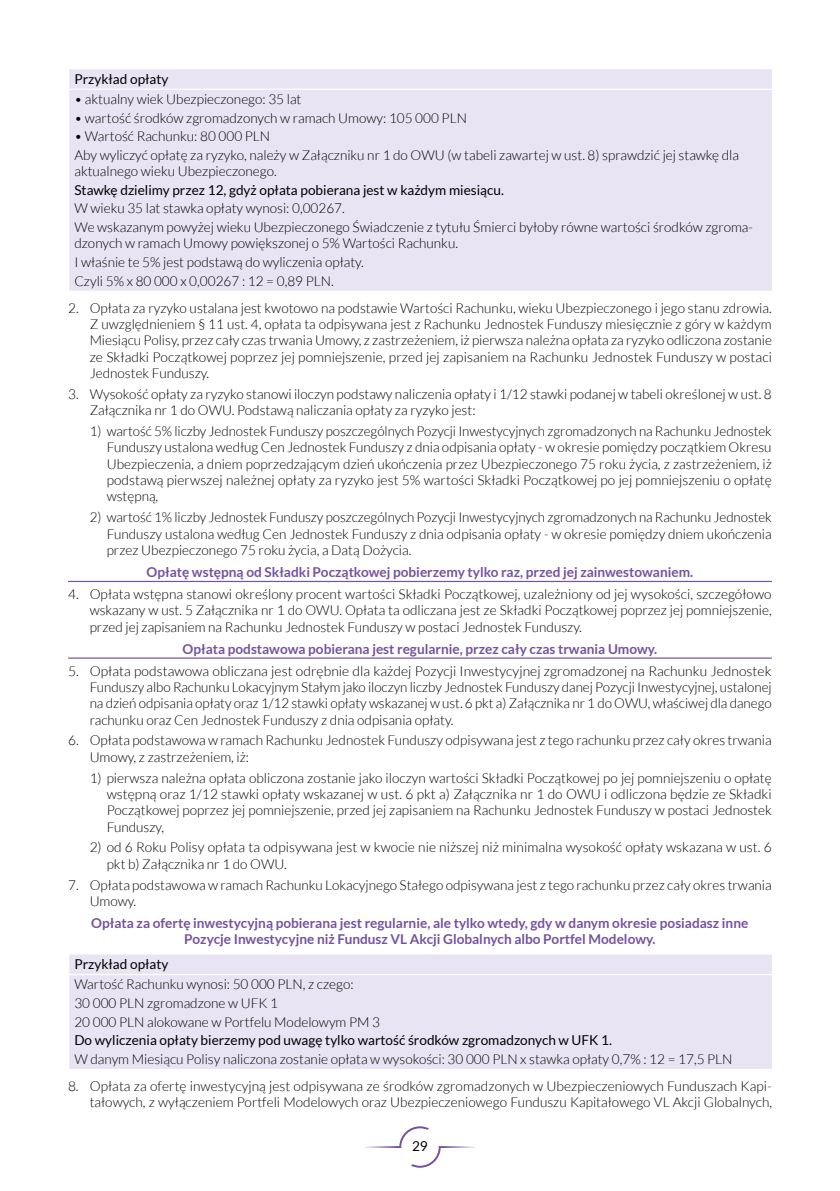
<style>
.page{position:relative;width:840px;height:1191px;background:#fff}
.page>*{position:absolute;margin:0;border:0;box-sizing:border-box;transform-origin:0 0}
.t1{font:300 13.6px/16.4px "Lato";color:#000}
.t2{font:700 13.6px/16.4px "Lato";color:#75529d;text-align:center}
.t3{font:13.6px "Lato";color:#000}
</style>
<div class="page">
<svg style="left:364px;top:1126px;width:112px;height:41px"></svg>
<hr style="left:68px;top:581px;width:703px;height:1px;background:#75529d">
<hr style="left:68px;top:657px;width:703px;height:1px;background:#75529d">
<div style="left:69px;top:69px;width:702px;height:222px;background:#e9e4f3"></div>
<hr style="left:68px;top:89px;width:704px;height:1px;background:#fff">
<svg style="left:771px;top:69px;width:1px;height:20px"></svg>
<div style="left:69px;top:954px;width:702px;height:114px;background:#e9e4f3"></div>
<hr style="left:68px;top:974px;width:704px;height:1px;background:#fff">
<svg style="left:771px;top:954px;width:1px;height:20px"></svg>
<p class="t3" style="left:74px;top:71px;width:96px">Przykład opłaty</p>
<p class="t1" style="left:74px;top:91px;width:228px">• aktualny wiek Ubezpieczonego: 35 lat</p>
<p class="t1" style="left:74px;top:110px;width:394px">• wartość środków zgromadzonych w ramach Umowy: 105 000 PLN</p>
<p class="t1" style="left:74px;top:127px;width:665px;line-height:18.6px">• Wartość Rachunku: 80 000 PLN<br>Aby wyliczyć opłatę za ryzyko, należy w Załączniku nr 1 do OWU (w tabeli zawartej w ust. 8) sprawdzić jej stawkę dla</p>
<p class="t1" style="left:74px;top:163px;width:204px">aktualnego wieku Ubezpieczonego.</p>
<p class="t3" style="left:74px;top:182px;width:431px">Stawkę dzielimy przez 12, gdyż opłata pobierana jest w każdym miesiącu.</p>
<p class="t1" style="left:74px;top:199px;width:679px;line-height:18.6px">W wieku 35 lat stawka opłaty wynosi: 0,00267.<br>We wskazanym powyżej wieku Ubezpieczonego Świadczenie z tytułu Śmierci byłoby równe wartości środków zgroma-</p>
<p class="t1" style="left:74px;top:234px;width:385px;line-height:18.6px">dzonych w ramach Umowy powiększonej o 5% Wartości Rachunku.<br>I właśnie te 5% jest podstawą do wyliczenia opłaty.<br>Czyli 5% x 80 000 x 0,00267 : 12 = 0,89 PLN.</p>
<p class="t1" style="left:90px;top:300px;width:683px;text-align:justify;text-indent:-22px">2. Opłata za ryzyko ustalana jest kwotowo na podstawie Wartości Rachunku, wieku Ubezpieczonego i jego stanu zdrowia.<br>Z uwzględnieniem § 11 ust. 4, opłata ta odpisywana jest z Rachunku Jednostek Funduszy miesięcznie z góry w każdym Miesiącu Polisy, przez cały czas trwania Umowy, z zastrzeżeniem, iż pierwsza należna opłata za ryzyko odliczona zostanie ze Składki Początkowej poprzez jej pomniejszenie, przed jej zapisaniem na Rachunku Jednostek Funduszy w postaci Jednostek Funduszy.</p>
<p class="t1" style="left:90px;top:386px;width:683px;text-indent:-22px">3. Wysokość opłaty za ryzyko stanowi iloczyn podstawy naliczenia opłaty i 1/12 stawki podanej w tabeli określonej w ust. 8<br>Załącznika nr 1 do OWU. Podstawą naliczania opłaty za ryzyko jest:</p>
<p class="t1" style="left:107px;top:423px;width:666px;text-align:justify;text-indent:-17px">1) wartość 5% liczby Jednostek Funduszy poszczególnych Pozycji Inwestycyjnych zgromadzonych na Rachunku Jednostek Funduszy ustalona według Cen Jednostek Funduszy z dnia odpisania opłaty - w okresie pomiędzy początkiem Okresu Ubezpieczenia, a dniem poprzedzającym dzień ukończenia przez Ubezpieczonego 75 roku życia, z zastrzeżeniem, iż podstawą pierwszej należnej opłaty za ryzyko jest 5% wartości Składki Początkowej po jej pomniejszeniu o opłatę wstępną,</p>
<p class="t1" style="left:107px;top:509px;width:666px;text-align:justify;text-indent:-17px">2) wartość 1% liczby Jednostek Funduszy poszczególnych Pozycji Inwestycyjnych zgromadzonych na Rachunku Jednostek Funduszy ustalona według Cen Jednostek Funduszy z dnia odpisania opłaty - w okresie pomiędzy dniem ukończenia przez Ubezpieczonego 75 roku życia, a Datą Dożycia.</p>
<p class="t2" style="left:146px;top:563px;width:548px">Opłatę wstępną od Składki Początkowej pobierzemy tylko raz, przed jej zainwestowaniem.</p>
<p class="t1" style="left:90px;top:586px;width:683px;text-align:justify;text-indent:-22px">4. Opłata wstępna stanowi określony procent wartości Składki Początkowej, uzależniony od jej wysokości, szczegółowo wskazany w ust. 5 Załącznika nr 1 do OWU. Opłata ta odliczana jest ze Składki Początkowej poprzez jej pomniejszenie, przed jej zapisaniem na Rachunku Jednostek Funduszy w postaci Jednostek Funduszy.</p>
<p class="t2" style="left:182px;top:640px;width:476px">Opłata podstawowa pobierana jest regularnie, przez cały czas trwania Umowy.</p>
<p class="t1" style="left:90px;top:662px;width:683px;text-align:justify;text-indent:-22px">5. Opłata podstawowa obliczana jest odrębnie dla każdej Pozycji Inwestycyjnej zgromadzonej na Rachunku Jednostek Funduszy albo Rachunku Lokacyjnym Stałym jako iloczyn liczby Jednostek Funduszy danej Pozycji Inwestycyjnej, ustalonej na dzień odpisania opłaty oraz 1/12 stawki opłaty wskazanej w ust. 6 pkt a) Załącznika nr 1 do OWU, właściwej dla danego rachunku oraz Cen Jednostek Funduszy z dnia odpisania opłaty.</p>
<p class="t1" style="left:90px;top:732px;width:683px;text-indent:-22px">6. Opłata podstawowa w ramach Rachunku Jednostek Funduszy odpisywana jest z tego rachunku przez cały okres trwania<br>Umowy, z zastrzeżeniem, iż:</p>
<p class="t1" style="left:107px;top:769px;width:666px;text-align:justify;text-indent:-17px">1) pierwsza należna opłata obliczona zostanie jako iloczyn wartości Składki Początkowej po jej pomniejszeniu o opłatę wstępną oraz 1/12 stawki opłaty wskazanej w ust. 6 pkt a) Załącznika nr 1 do OWU i odliczona będzie ze Składki Początkowej poprzez jej pomniejszenie, przed jej zapisaniem na Rachunku Jednostek Funduszy w postaci Jednostek Funduszy,</p>
<p class="t1" style="left:107px;top:839px;width:666px;text-indent:-17px">2) od 6 Roku Polisy opłata ta odpisywana jest w kwocie nie niższej niż minimalna wysokość opłaty wskazana w ust. 6 pkt b) Załącznika nr 1 do OWU.</p>
<p class="t1" style="left:90px;top:876px;width:683px;text-indent:-22px">7. Opłata podstawowa w ramach Rachunku Lokacyjnego Stałego odpisywana jest z tego rachunku przez cały okres trwania<br>Umowy.</p>
<p class="t2" style="left:91px;top:914px;width:658px">Opłata za ofertę inwestycyjną pobierana jest regularnie, ale tylko wtedy, gdy w danym okresie posiadasz inne<br>Pozycje Inwestycyjne niż Fundusz VL Akcji Globalnych albo Portfel Modelowy.</p>
<p class="t3" style="left:74px;top:956px;width:96px">Przykład opłaty</p>
<p class="t1" style="left:74px;top:975px;width:307px;line-height:18.6px">Wartość Rachunku wynosi: 50 000 PLN, z czego:<br>30 000 PLN zgromadzone w UFK 1<br>20 000 PLN alokowane w Portfelu Modelowym PM 3</p>
<p class="t3" style="left:74px;top:1032px;width:538px">Do wyliczenia opłaty bierzemy pod uwagę tylko wartość środków zgromadzonych w UFK 1.</p>
<p class="t1" style="left:74px;top:1050px;width:659px">W danym Miesiącu Polisy naliczona zostanie opłata w wysokości: 30 000 PLN x stawka opłaty 0,7% : 12 = 17,5 PLN</p>
<p class="t1" style="left:68px;top:1078px;width:705px;text-align:right">8. Opłata za ofertę inwestycyjną jest odpisywana ze środków zgromadzonych w Ubezpieczeniowych Funduszach Kapi&shy;tałowych, z wyłączeniem Portfeli Modelowych oraz Ubezpieczeniowego Funduszu Kapitałowego VL Akcji Globalnych,</p>
<p class="t3" style="left:412px;top:1138px;width:17px">29</p>
</div>
